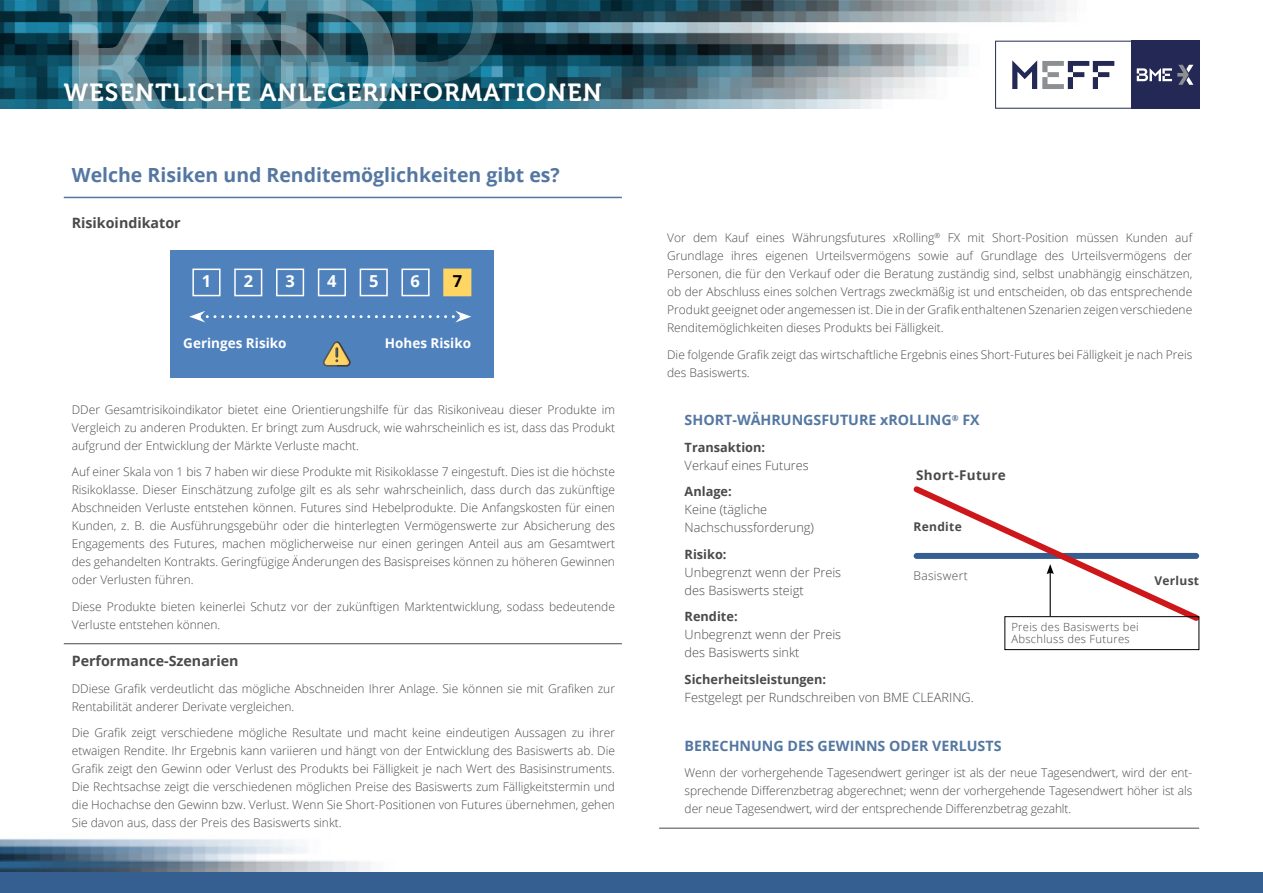
<style>
.page{position:relative;width:1263px;height:893px;background:#fff}
.page>*{position:absolute;margin:0;border:0;box-sizing:border-box;transform-origin:0 0}
.t1{font:24.6px "Museo 700";letter-spacing:.05em;color:#fff}
.t2{font:700 19.5px "Open Sans";color:#5477a1}
.t3{font:700 16.5px "Open Sans";color:#fff}
.t4{font:700 16.5px "Open Sans";color:#000}
.t5{font:700 14.25px "Open Sans";color:#5477a1}
.t6{font:700 14.25px "Open Sans";color:#4a4a49}
.t7{font:700 13.5px "Open Sans";color:#fff}
.t8{font:700 13.5px "Open Sans";color:#4a4a49}
.t9{font:300 12.75px/18px "Open Sans";color:#4a4a49}
.t10{font:700 12.75px "Open Sans";color:#4a4a49}
.t11{font:300 12px/18px "Open Sans";color:#4a4a49;text-align:justify}
.t12{font:700 12px "Open Sans";color:#4a4a49}
.t13{font:300 12px "Open Sans";letter-spacing:.025em;color:#4a4a49}
.t14{font:300 11.25px/12px "Open Sans";letter-spacing:.025em;color:#4a4a49}
</style>
<div class="page">
<img style="left:0;top:0;width:1087px;height:109px">
<svg style="left:60px;top:0;width:437px;height:109px;background:#396b7c"></svg>
<div style="left:1131px;top:41px;width:68px;height:68px;background:#232855"></div>
<svg style="left:995px;top:41px;width:198px;height:68px"></svg>
<img style="left:0;top:839px;width:501px;height:34px">
<hr style="left:659px;top:828px;width:540px;height:1px;background:#4a4a49">
<hr style="left:64px;top:197px;width:558px;height:1px;background:#5477a1">
<hr style="left:64px;top:643px;width:558px;height:1px;background:#4a4a49">
<div style="left:0;top:873px;width:1263px;height:20px;background:#365f91"></div>
<svg style="left:913px;top:486px;width:287px;height:140px"></svg>
<div style="left:1004px;top:616px;width:195px;height:34px;border:1px solid #000"></div>
<div style="left:170px;top:250px;width:323px;height:127px;background:#4f81bd"></div>
<div style="left:192px;top:269px;width:29px;height:27px;border:2px solid #fff"></div>
<div style="left:276px;top:269px;width:28px;height:27px;border:2px solid #fff"></div>
<div style="left:401px;top:269px;width:29px;height:27px;border:2px solid #fff"></div>
<div style="left:234px;top:269px;width:28px;height:27px;border:2px solid #fff"></div>
<div style="left:360px;top:269px;width:28px;height:27px;border:2px solid #fff"></div>
<div style="left:318px;top:269px;width:28px;height:27px;border:2px solid #fff"></div>
<div style="left:443px;top:269px;width:28px;height:27px;background:#ffd663"></div>
<svg style="left:189px;top:311px;width:282px;height:11px"></svg>
<svg style="left:323px;top:341px;width:28px;height:26px"></svg>
<h1 class="t1" style="left:64px;top:79px;width:539px">WESENTLICHE ANLEGERINFORMATIONEN</h1>
<h2 class="t2" style="left:72px;top:161px;width:489px">Welche Risiken und Renditemöglichkeiten gibt es?</h2>
<p class="t6" style="left:72px;top:213px;width:110px">Risikoindikator</p>
<h3 class="t3" style="left:202px;top:270px;width:11px">1</h3>
<h3 class="t3" style="left:244px;top:270px;width:11px">2</h3>
<h3 class="t3" style="left:285px;top:270px;width:11px">3</h3>
<h3 class="t3" style="left:327px;top:270px;width:11px">4</h3>
<h3 class="t3" style="left:369px;top:270px;width:11px">5</h3>
<h3 class="t3" style="left:410px;top:270px;width:11px">6</h3>
<h3 class="t4" style="left:453px;top:270px;width:11px">7</h3>
<p class="t7" style="left:183px;top:333px;width:105px">Geringes Risiko</p>
<p class="t7" style="left:385px;top:333px;width:88px">Hohes Risiko</p>
<p class="t11" style="left:72px;top:400px;width:545px">DDer Gesamtrisikoindikator bietet eine Orientierungshilfe für das Risikoniveau dieser Produkte im Vergleich zu anderen Produkten. Er bringt zum Ausdruck, wie wahrscheinlich es ist, dass das Produkt aufgrund der Entwicklung der Märkte Verluste macht.</p>
<p class="t11" style="left:72px;top:462px;width:545px">Auf einer Skala von 1 bis 7 haben wir diese Produkte mit Risikoklasse 7 eingestuft. Dies ist die höchste Risikoklasse. Dieser Einschätzung zufolge gilt es als sehr wahrscheinlich, dass durch das zukünftige Abschneiden Verluste entstehen können. Futures sind Hebelprodukte. Die Anfangskosten für einen Kunden, z. B. die Ausführungsgebühr oder die hinterlegten Vermögenswerte zur Absicherung des Engagements des Futures, machen möglicherweise nur einen geringen Anteil aus am Gesamtwert des gehandelten Kontrakts. Geringfügige Änderungen des Basispreises können zu höheren Gewinnen oder Verlusten führen.</p>
<p class="t11" style="left:72px;top:597px;width:545px">Diese Produkte bieten keinerlei Schutz vor der zukünftigen Marktentwicklung, sodass bedeutende<br>Verluste entstehen können.</p>
<p class="t6" style="left:72px;top:651px;width:168px">Performance-Szenarien</p>
<p class="t11" style="left:72px;top:679px;width:545px">DDiese Grafik verdeutlicht das mögliche Abschneiden Ihrer Anlage. Sie können sie mit Grafiken zur<br>Rentabilität anderer Derivate vergleichen.</p>
<p class="t11" style="left:72px;top:724px;width:545px">Die Grafik zeigt verschiedene mögliche Resultate und macht keine eindeutigen Aussagen zu ihrer etwaigen Rendite. Ihr Ergebnis kann variieren und hängt von der Entwicklung des Basiswerts ab. Die Grafik zeigt den Gewinn oder Verlust des Produkts bei Fälligkeit je nach Wert des Basisinstruments.<br>Die Rechtsachse zeigt die verschiedenen möglichen Preise des Basiswerts zum Fälligkeitstermin und die Hochachse den Gewinn bzw. Verlust. Wenn Sie Short-Positionen von Futures übernehmen, gehen Sie davon aus, dass der Preis des Basiswerts sinkt.</p>
<p class="t11" style="left:667px;top:228px;width:527px">Vor dem Kauf eines Währungsfutures xRolling<sup>®</sup> FX mit Short-Position müssen Kunden auf Grundlage ihres eigenen Urteilsvermögens sowie auf Grundlage des Urteilsvermögens der Personen, die für den Verkauf oder die Beratung zuständig sind, selbst unabhängig einschätzen, ob der Abschluss eines solchen Vertrags zweckmäßig ist und entscheiden, ob das entsprechende Produkt geeignet oder angemessen ist. Die in der Grafik enthaltenen Szenarien zeigen verschiedene Renditemöglichkeiten dieses Produkts bei Fälligkeit.</p>
<p class="t11" style="left:667px;top:345px;width:527px">Die folgende Grafik zeigt das wirtschaftliche Ergebnis eines Short-Futures bei Fälligkeit je nach Preis des Basiswerts.</p>
<p class="t5" style="left:685px;top:410px;width:297px">Short-Währungsfuture xRolling<sup>®</sup> FX</p>
<p class="t10" style="left:685px;top:438px;width:82px">Transaktion:</p>
<p class="t9" style="left:685px;top:456px;width:126px">Verkauf eines Futures</p>
<p class="t10" style="left:685px;top:483px;width:49px">Anlage:</p>
<p class="t9" style="left:685px;top:500px;width:131px">Keine (tägliche<br>Nachschussforderung)</p>
<p class="t10" style="left:685px;top:545px;width:43px">Risiko:</p>
<p class="t9" style="left:685px;top:563px;width:158px">Unbegrenzt wenn der Preis des Basiswerts steigt</p>
<p class="t10" style="left:685px;top:608px;width:54px">Rendite:</p>
<p class="t9" style="left:685px;top:625px;width:158px">Unbegrenzt wenn der Preis des Basiswerts sinkt</p>
<p class="t10" style="left:685px;top:670px;width:143px">Sicherheitsleistungen:</p>
<p class="t9" style="left:685px;top:688px;width:291px">Festgelegt per Rundschreiben von BME CLEARING.</p>
<p class="t5" style="left:685px;top:735px;width:317px">Berechnung des Gewinns oder Verlusts</p>
<p class="t11" style="left:685px;top:763px;width:509px">Wenn der vorhergehende Tagesendwert geringer ist als der neue Tagesendwert, wird der ent&shy;sprechende Differenzbetrag abgerechnet; wenn der vorhergehende Tagesendwert höher ist als der neue Tagesendwert, wird der entsprechende Differenzbetrag gezahlt.</p>
<p class="t8" style="left:916px;top:465px;width:91px">Short-Future</p>
<p class="t12" style="left:913px;top:518px;width:50px">Rendite</p>
<p class="t13" style="left:913px;top:568px;width:56px">Basiswert</p>
<p class="t12" style="left:1154px;top:572px;width:46px">Verlust</p>
<p class="t14" style="left:1011px;top:620px;width:129px">Preis des Basiswerts bei<br>Abschluss des Futures</p>
</div>
